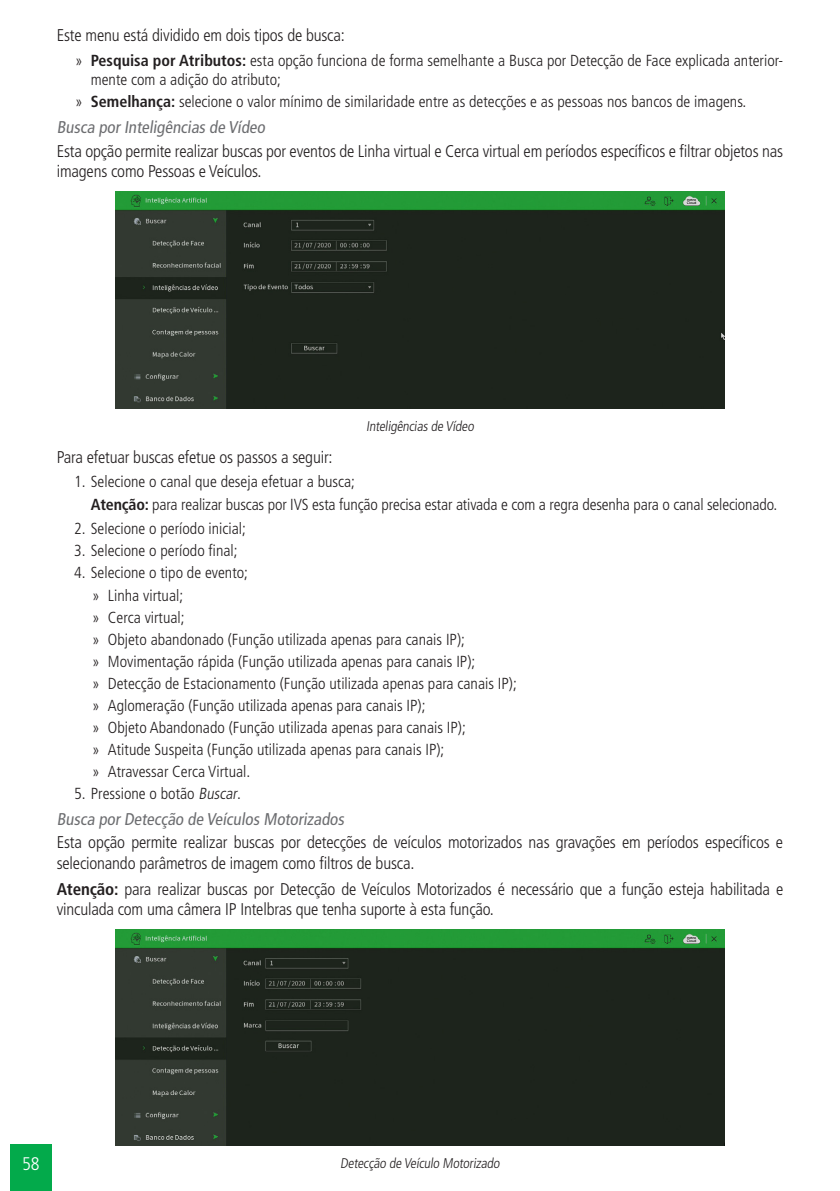
<style>
.page{position:relative;width:840px;height:1191px;background:#fff}
.page>*{position:absolute;margin:0;border:0;box-sizing:border-box;transform-origin:0 0}
.t1{font:300 condensed 18.2px "Frutiger LT Std";color:#fff}
._0__Corpo_de_texto{font:300 condensed 17px/20.4px "Frutiger LT Std";letter-spacing:-.01em;color:#231f20}
._4__Titulo_4{font:condensed 17px "Frutiger LT Std";color:#6c6d70}
._0__Corpo_de_texto-2{font:300 condensed 16px/19.2px "Frutiger LT Std";color:#231f20}
._7__Legenda{font:300 condensed 14px "Frutiger LT Std";color:#231f20}
.s1{font-weight:700}
.s2{font-style:italic}
</style>
<div class="page">
<div style="left:10px;top:1144px;width:42px;height:47px;background:#03aa4b"></div>
<img style="left:115px;top:192px;width:609px;height:216px">
<img style="left:115px;top:930px;width:609px;height:215px">
<p class="_0__Corpo_de_texto" style="left:57px;top:25px;width:289px">Este menu está dividido em dois tipos de busca:</p>
<p class="_0__Corpo_de_texto-2" style="left:91px;top:51px;width:693px;text-indent:-16px">» <span class="s1">Pesquisa por Atributos:</span> esta opção funciona de forma semelhante a Busca por Detecção de Face explicada anterior&shy;mente com a adição do atributo;</p>
<p class="_0__Corpo_de_texto-2" style="left:75px;top:92px;width:672px">» <span class="s1">Semelhança:</span> selecione o valor mínimo de similaridade entre as detecções e as pessoas nos bancos de imagens.</p>
<p class="_4__Titulo_4" style="left:57px;top:117px;width:212px">Busca por Inteligências de Vídeo</p>
<p class="_0__Corpo_de_texto" style="left:57px;top:141px;width:727px">Esta opção permite realizar buscas por eventos de Linha virtual e Cerca virtual em períodos específicos e filtrar objetos nas imagens como Pessoas e Veículos.</p>
<p class="_7__Legenda" style="left:366px;top:418px;width:112px">Inteligências de Vídeo</p>
<p class="_0__Corpo_de_texto" style="left:57px;top:447px;width:277px">Para efetuar buscas efetue os passos a seguir:</p>
<p class="_0__Corpo_de_texto-2" style="left:74px;top:472px;width:282px">1. Selecione o canal que deseja efetuar a busca;</p>
<p class="_0__Corpo_de_texto-2" style="left:91px;top:494px;width:687px"><span class="s1">Atenção:</span> para realizar buscas por IVS esta função precisa estar ativada e com a regra desenha para o canal selecionado.</p>
<p class="_0__Corpo_de_texto-2" style="left:74px;top:519px;width:173px">2. Selecione o período inicial;</p>
<p class="_0__Corpo_de_texto-2" style="left:74px;top:541px;width:165px">3. Selecione o período final;</p>
<p class="_0__Corpo_de_texto-2" style="left:74px;top:563px;width:175px">4. Selecione o tipo de evento;</p>
<p class="_0__Corpo_de_texto-2" style="left:92px;top:585px;width:92px">» Linha virtual;</p>
<p class="_0__Corpo_de_texto-2" style="left:92px;top:607px;width:94px">» Cerca virtual;</p>
<p class="_0__Corpo_de_texto-2" style="left:92px;top:629px;width:374px">» Objeto abandonado (Função utilizada apenas para canais IP);</p>
<p class="_0__Corpo_de_texto-2" style="left:92px;top:651px;width:384px">» Movimentação rápida (Função utilizada apenas para canais IP);</p>
<p class="_0__Corpo_de_texto-2" style="left:92px;top:674px;width:426px">» Detecção de Estacionamento (Função utilizada apenas para canais IP);</p>
<p class="_0__Corpo_de_texto-2" style="left:92px;top:696px;width:334px">» Aglomeração (Função utilizada apenas para canais IP);</p>
<p class="_0__Corpo_de_texto-2" style="left:92px;top:718px;width:375px">» Objeto Abandonado (Função utilizada apenas para canais IP);</p>
<p class="_0__Corpo_de_texto-2" style="left:92px;top:740px;width:353px">» Atitude Suspeita (Função utilizada apenas para canais IP);</p>
<p class="_0__Corpo_de_texto-2" style="left:92px;top:762px;width:159px">» Atravessar Cerca Virtual.</p>
<p class="_0__Corpo_de_texto-2" style="left:74px;top:784px;width:168px">5. Pressione o botão <span class="s2">Buscar</span>.</p>
<p class="_4__Titulo_4" style="left:57px;top:809px;width:291px">Busca por Detecção de Veículos Motorizados</p>
<p class="_0__Corpo_de_texto" style="left:57px;top:832px;width:727px">Esta opção permite realizar buscas por detecções de veículos motorizados nas gravações em períodos específicos e selecionando parâmetros de imagem como filtros de busca.</p>
<p class="_0__Corpo_de_texto" style="left:57px;top:879px;width:727px"><span class="s1">Atenção:</span> para realizar buscas por Detecção de Veículos Motorizados é necessário que a função esteja habilitada e vinculada com uma câmera IP Intelbras que tenha suporte à esta função.</p>
<p class="t1" style="left:22px;top:1153px;width:19px">58</p>
<p class="_7__Legenda" style="left:340px;top:1155px;width:163px">Detecção de Veículo Motorizado</p>
</div>
